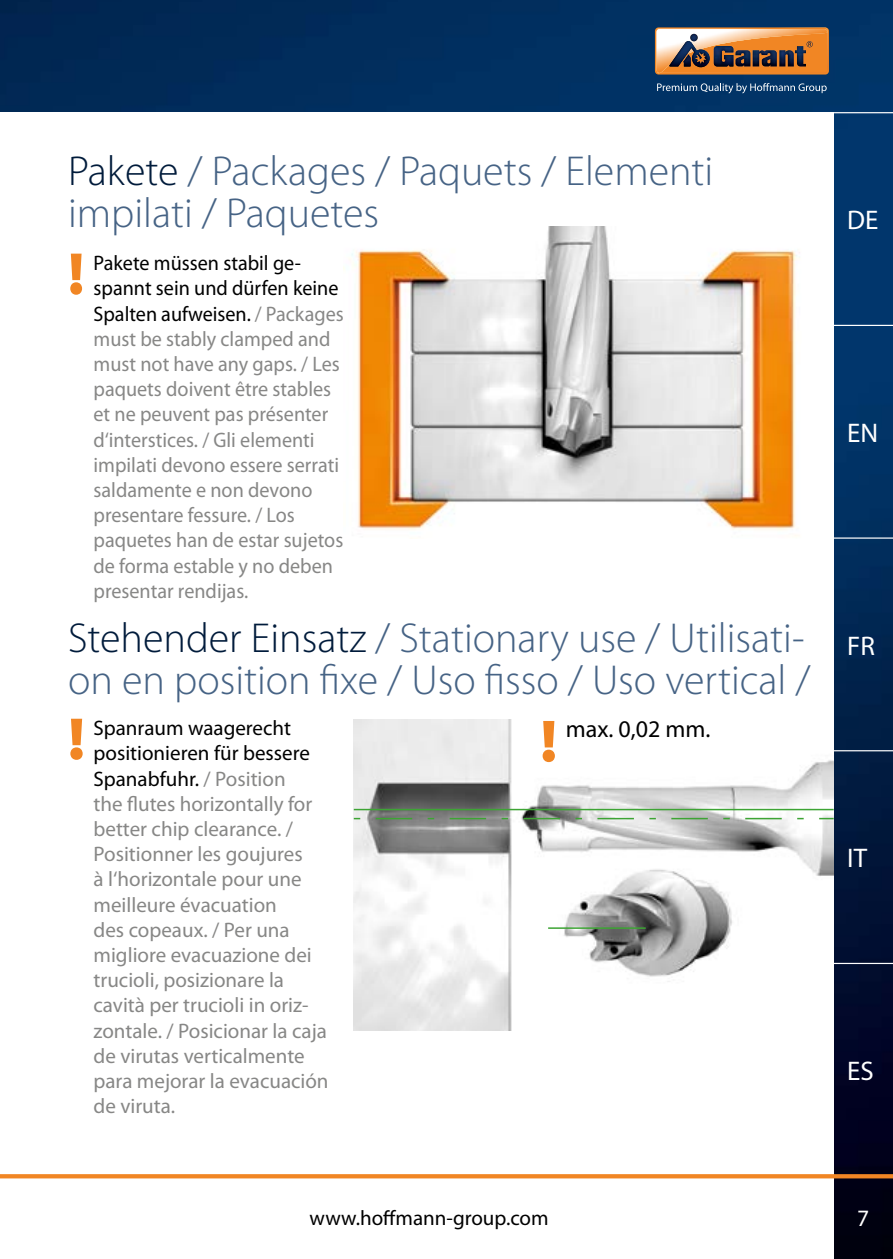
<style>
.page{position:relative;width:893px;height:1259px;background:#fff}
.page>*{position:absolute;margin:0;border:0;box-sizing:border-box;transform-origin:0 0}
.t1{font:900 60px "Myriad Pro";color:#f18624}
.t2{font:900 60px "Myriad Pro";color:#f18624;scale:.96 1}
.Headline{font:300 42px/42px "Myriad Pro";color:#466385}
.t3{font:27px "Myriad Pro";color:#fff}
.t4{font:24px "Myriad Pro";color:#000}
.t5{font:23.4px "Myriad Pro";color:#fff}
.t6{font:21px/25.2px "Myriad Pro";color:#878786}
.t7{font:21px/25.2px "Myriad Pro";color:#878786;scale:.96 1}
.t8{font:21px "Myriad Pro";color:#000}
.s1{color:#001b3b}
.s2{color:#000}
</style>
<div class="page">
<img style="left:0;top:0;width:893px;height:1259px">
<div style="left:0;top:112px;width:834px;height:1147px;background:#fff"></div>
<div style="left:655px;top:27px;width:174px;height:48px;background:#f18624;border-radius:4px"></div>
<svg style="left:657px;top:83px;width:170px;height:10px;background:#375e86"></svg>
<img style="left:656px;top:28px;width:172px;height:43px">
<img style="left:657px;top:29px;width:170px;height:4px">
<svg style="left:657px;top:33px;width:170px;height:40px"></svg>
<hr style="left:834px;top:112px;width:59px;height:1px;background:#fff">
<hr style="left:834px;top:325px;width:59px;height:1px;background:#fff">
<hr style="left:834px;top:537px;width:59px;height:2px;background:#fff">
<hr style="left:834px;top:750px;width:59px;height:1px;background:#fff">
<hr style="left:834px;top:963px;width:59px;height:1px;background:#fff">
<svg style="left:0;top:1174px;width:893px;height:4px;background:#f0892b"></svg>
<img style="left:351px;top:226px;width:449px;height:310px">
<img style="left:354px;top:719px;width:480px;height:312px">
<hr style="left:548px;top:927px;width:98px;height:2px;background:#3da434">
<svg style="left:354px;top:818px;width:480px;height:1px"></svg>
<hr style="left:354px;top:809px;width:480px;height:1px;background:#3da434">
<p class="Headline" style="left:68px;top:150px;width:647px"><span class="s1">Pakete</span> / Packages / Paquets / Elementi impilati / Paquetes</p>
<p class="t2" style="left:68px;top:240px;width:19px">!</p>
<p class="t7" style="left:94px;top:251px;width:262px"><span class="s2">Pakete müssen stabil ge&shy;spannt sein und dürfen keine<br>Spalten aufweisen.</span> / Packages must be stably clamped and must not have any gaps. / Les paquets doivent être stables et ne peuvent pas présenter d‘interstices. / Gli elementi impilati devono essere serrati saldamente e non devono presentare fessure. / Los paquetes han de estar sujetos de forma estable y no deben presentar rendijas.</p>
<p class="Headline" style="left:68px;top:617px;width:744px"><span class="s1">Stehender Einsatz</span> / Stationary use / Utilisati&shy;on en position fixe / Uso fisso / Uso vertical /</p>
<p class="t1" style="left:68px;top:705px;width:19px">!</p>
<p class="t6" style="left:94px;top:716px;width:237px"><span class="s2">Spanraum waagerecht positionieren für bessere<br>Spanabfuhr.</span> / Position<br>the flutes horizontally for better chip clearance. /<br>Positionner les goujures<br>à l‘horizontale pour une meilleure évacuation<br>des copeaux. / Per una migliore evacuazione dei trucioli, posizionare la cavità per trucioli in oriz&shy;zontale. / Posicionar la caja de virutas verticalmente para mejorar la evacuación de viruta.</p>
<p class="t1" style="left:540px;top:707px;width:19px">!</p>
<p class="t4" style="left:566px;top:716px;width:146px">max. 0,02 mm.</p>
<p class="t3" style="left:847px;top:205px;width:33px">DE</p>
<p class="t3" style="left:847px;top:418px;width:33px">EN</p>
<p class="t3" style="left:847px;top:631px;width:29px">FR</p>
<p class="t3" style="left:847px;top:843px;width:21px">IT</p>
<p class="t3" style="left:847px;top:1056px;width:28px">ES</p>
<p class="t8" style="left:310px;top:1206px;width:240px">www.hoffmann-group.com</p>
<p class="t5" style="left:857px;top:1205px;width:14px">7</p>
</div>
